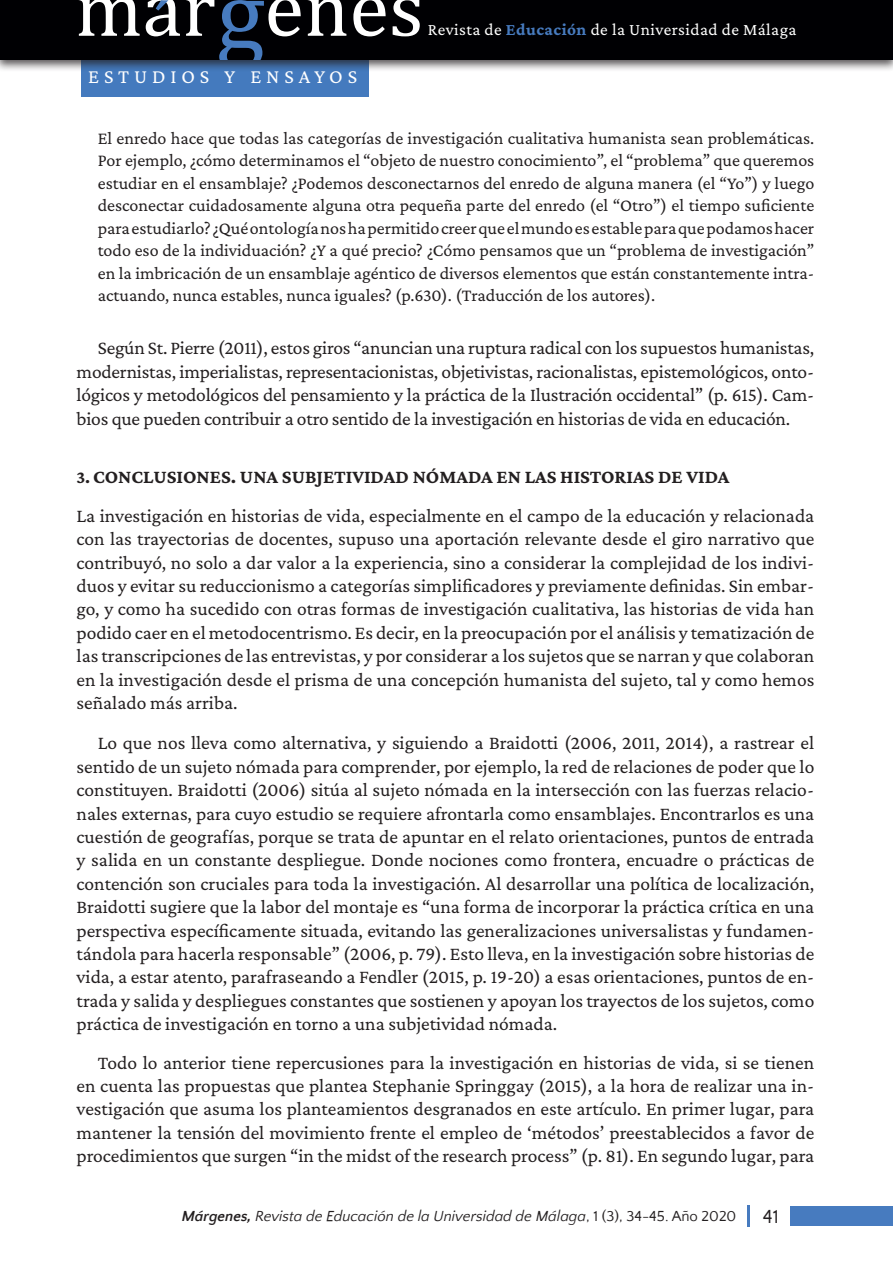
<style>
.page{position:relative;width:893px;height:1263px;background:#fff}
.page>*{position:absolute;margin:0;border:0;box-sizing:border-box;transform-origin:0 0}
.t1{font:20.25px "Crimson Pro";letter-spacing:.24em;color:#fff}
.t2{font:19.5px/23.4px "Crimson Pro";color:#231f20;text-align:justify}
.t3{font:19.5px "Quattrocento Sans";color:#231f20}
.t4{font:18px/22.5px "Crimson Pro";color:#231f20;text-align:justify}
.t5{font:17.25px "Crimson Pro";letter-spacing:.025em;color:#fff}
.t6{font:italic 15px "Quattrocento Sans";color:#231f20}
.s1{font-weight:700;color:#477bbf}
.s2{font-weight:700;font-size:18px}
.s3{font-weight:700}
.s4{font-style:normal}
</style>
<div class="page">
<div style="left:81px;top:55px;width:288px;height:42px;background:#447abe"></div>
<div style="left:0;top:0;width:893px;height:72px;background:#231f20;opacity:.75"></div>
<div style="left:0;top:0;width:893px;height:60px;background:#000003"></div>
<svg style="left:78px;top:0;width:62px;height:36px"></svg>
<svg style="left:307px;top:0;width:39px;height:36px"></svg>
<svg style="left:353px;top:0;width:33px;height:36px"></svg>
<svg style="left:393px;top:0;width:27px;height:36px"></svg>
<svg style="left:146px;top:0;width:155px;height:59px"></svg>
<hr style="left:747px;top:1205px;width:3px;height:22px;background:#477bbf">
<div style="left:791px;top:1206px;width:102px;height:20px;background:#477bbf"></div>
<p class="t1" style="left:88px;top:64px;width:270px">ESTUDIOS Y ENSAYOS</p>
<p class="t5" style="left:428px;top:18px;width:370px">Revista de <span class="s1">Educación</span> de la Universidad de Málaga</p>
<p class="t4" style="left:98px;top:126px;width:718px">El enredo hace que todas las categorías de investigación cualitativa humanista sean problemáticas.<br>Por ejemplo, ¿cómo determinamos el “objeto de nuestro conocimiento”, el “problema” que queremos estudiar en el ensamblaje? ¿Podemos desconectarnos del enredo de alguna manera (el “Yo”) y luego desconectar cuidadosamente alguna otra pequeña parte del enredo (el “Otro”) el tiempo suficiente para estudiarlo? ¿Qué ontología nos ha permitido creer que el mundo es estable para que podamos hacer todo eso de la individuación? ¿Y a qué precio? ¿Cómo pensamos que un “problema de investigación” en la imbricación de un ensamblaje agéntico de diversos elementos que están constantemente intra&shy;actuando, nunca estables, nunca iguales? (p.630). (Traducción de los autores).</p>
<p class="t2" style="left:77px;top:336px;width:739px;text-indent:21px">Según St. Pierre (2011), estos giros “anuncian una ruptura radical con los supuestos humanistas, modernistas, imperialistas, representacionistas, objetivistas, racionalistas, epistemológicos, onto&shy;lógicos y metodológicos del pensamiento y la práctica de la Ilustración occidental” (p. 615). Cam&shy;bios que pueden contribuir a otro sentido de la investigación en historias de vida en educación.</p>
<p class="t2" style="left:77px;top:457px;width:739px;line-height:38.4px"><span class="s2">3.</span><span class="s3">CONCLUSIONES. UNA SUBJETIVIDAD NÓMADA EN LAS HISTORIAS DE VIDA<br></span>La investigación en historias de vida, especialmente en el campo de la educación y relacionada</p>
<p class="t2" style="left:77px;top:527px;width:739px">con las trayectorias de docentes, supuso una aportación relevante desde el giro narrativo que contribuyó, no solo a dar valor a la experiencia, sino a considerar la complejidad de los indivi&shy;duos y evitar su reduccionismo a categorías simplificadores y previamente definidas. Sin embar&shy;go, y como ha sucedido con otras formas de investigación cualitativa, las historias de vida han podido caer en el metodocentrismo. Es decir, en la preocupación por el análisis y tematización de las transcripciones de las entrevistas, y por considerar a los sujetos que se narran y que colaboran en la investigación desde el prisma de una concepción humanista del sujeto, tal y como hemos señalado más arriba.</p>
<p class="t2" style="left:77px;top:731px;width:739px;text-indent:21px">Lo que nos lleva como alternativa, y siguiendo a Braidotti (2006, 2011, 2014), a rastrear el sentido de un sujeto nómada para comprender, por ejemplo, la red de relaciones de poder que lo constituyen. Braidotti (2006) sitúa al sujeto nómada en la intersección con las fuerzas relacio&shy;nales externas, para cuyo estudio se requiere afrontarla como ensamblajes. Encontrarlos es una cuestión de geografías, porque se trata de apuntar en el relato orientaciones, puntos de entrada y salida en un constante despliegue. Donde nociones como frontera, encuadre o prácticas de contención son cruciales para toda la investigación. Al desarrollar una política de localización, Braidotti sugiere que la labor del montaje es “una forma de incorporar la práctica crítica en una perspectiva específicamente situada, evitando las generalizaciones universalistas y fundamen&shy;tándola para hacerla responsable” (2006, p. 79). Esto lleva, en la investigación sobre historias de vida, a estar atento, parafraseando a Fendler (2015, p. 19-20) a esas orientaciones, puntos de en&shy;trada y salida y despliegues constantes que sostienen y apoyan los trayectos de los sujetos, como práctica de investigación en torno a una subjetividad nómada.</p>
<p class="t2" style="left:77px;top:1050px;width:739px;text-indent:21px">Todo lo anterior tiene repercusiones para la investigación en historias de vida, si se tienen en cuenta las propuestas que plantea Stephanie Springgay (2015), a la hora de realizar una in&shy;vestigación que asuma los planteamientos desgranados en este artículo. En primer lugar, para mantener la tensión del movimiento frente el empleo de ‘métodos’ preestablecidos a favor de procedimientos que surgen “in the midst of the research process” (p. 81). En segundo lugar, para</p>
<p class="t6" style="left:182px;top:1208px;width:556px"><span class="s3">Márgenes,</span> Revista de Educación de la Universidad de Málaga<span class="s4">, 1 (3), 34-45. Año 2020</span></p>
<p class="t3" style="left:763px;top:1206px;width:18px">41</p>
</div>
